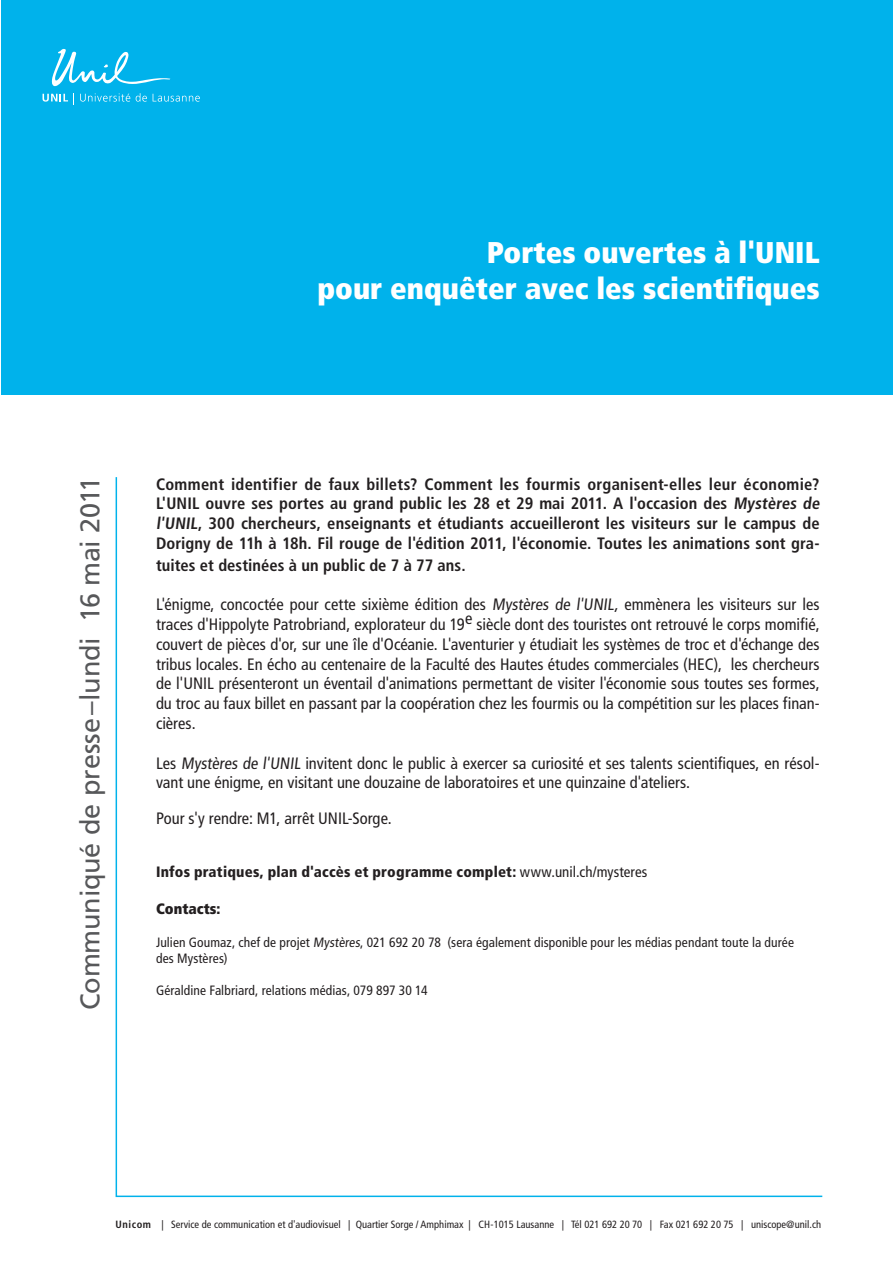
<style>
.page{position:relative;width:893px;height:1263px;background:#fff}
.page>*{position:absolute;margin:0;border:0;box-sizing:border-box;transform-origin:0 0}
._01_Titre{font:900 condensed 30px "Frutiger LT Std";color:#fff}
.communiqué{font:27px "Frutiger LT Std";letter-spacing:-.01em;color:#57585a}
.t1{font:condensed 16.5px/19.8px "Frutiger LT Std";color:#231f20;text-align:justify}
.t2{font:700 condensed 16.5px/19.8px "Frutiger LT Std";letter-spacing:.005em;color:#231f20}
.t3{font:900 condensed 15px "Frutiger LT Std";letter-spacing:.015em;color:#231f20}
._07_contact{font:900 condensed 15px "Frutiger LT Std";color:#231f20}
.t4{font:condensed 13.5px "Frutiger LT Std";letter-spacing:.005em;color:#231f20}
.t5{font:condensed 10.5px "Frutiger LT Std";color:#231f20}
.s1{font-weight:400}
.s2{font-weight:700}
</style>
<div class="page">
<svg style="left:115px;top:477px;width:708px;height:721px"></svg>
<div style="left:2px;top:0;width:891px;height:395px;background:#00b2eb"></div>
<svg style="left:43px;top:49px;width:157px;height:55px"></svg>
<p class="_01_Titre" style="left:487px;top:234px;width:334px">Portes ouvertes à l'UNIL</p>
<p class="_01_Titre" style="left:318px;top:270px;width:504px">pour enquêter avec les scientifiques</p>
<p class="communiqué" style="left:74px;top:1010px;width:535px;rotate:-90deg">Communiqué de presse–lundi 16 mai 2011</p>
<p class="t2" style="left:156px;top:474px;width:668px">Comment identifier de faux billets? Comment les fourmis organisent-elles leur économie?<br>L'UNIL ouvre ses portes au grand public les 28 et 29 mai 2011. A l'occasion des Mystères de l'UNIL, 300 chercheurs, enseignants et étudiants accueilleront les visiteurs sur le campus de Dorigny de 11h à 18h. Fil rouge de l'édition 2011, l'économie. Toutes les animations sont gra-</p>
<p class="t2" style="left:156px;top:555px;width:311px">tuites et destinées à un public de 7 à 77 ans.</p>
<p class="t1" style="left:156px;top:595px;width:665px">L'énigme, concoctée pour cette sixième édition des Mystères de l'UNIL, emmènera les visiteurs sur les traces d'Hippolyte Patrobriand, explorateur du 19e siècle dont des touristes ont retrouvé le corps momifié, couvert de pièces d'or, sur une île d'Océanie. L'aventurier y étudiait les systèmes de troc et d'échange des tribus locales. En écho au centenaire de la Faculté des Hautes études commerciales (HEC), les chercheurs de l'UNIL présenteront un éventail d'animations permettant de visiter l'économie sous toutes ses formes, du troc au faux billet en passant par la coopération chez les fourmis ou la compétition sur les places finan&shy;cières.</p>
<p class="t1" style="left:156px;top:753px;width:665px">Les Mystères de l'UNIL invitent donc le public à exercer sa curiosité et ses talents scientifiques, en résol&shy;vant une énigme, en visitant une douzaine de laboratoires et une quinzaine d'ateliers.</p>
<p class="t1" style="left:156px;top:809px;width:237px">Pour s'y rendre: M1, arrêt UNIL-Sorge.</p>
<p class="t3" style="left:156px;top:862px;width:493px">Infos pratiques, plan d'accès et programme complet: <span class="s1">www.unil.ch/mysteres</span></p>
<p class="_07_contact" style="left:156px;top:900px;width:66px">Contacts:</p>
<p class="t4" style="left:156px;top:934px;width:640px">Julien Goumaz, chef de projet Mystères, 021 692 20 78 (sera également disponible pour les médias pendant toute la durée</p>
<p class="t4" style="left:156px;top:950px;width:73px">des Mystères)</p>
<p class="t4" style="left:156px;top:983px;width:273px">Géraldine Falbriard, relations médias, 079 897 30 14</p>
<p class="t5" style="left:116px;top:1218px;width:707px"><span class="s2">Unicom</span> | Service de communication et d'audiovisuel | Quartier Sorge / Amphimax | CH-1015 Lausanne | Tél 021 692 20 70 | Fax 021 692 20 75 | uniscope@unil.ch</p>
</div>
